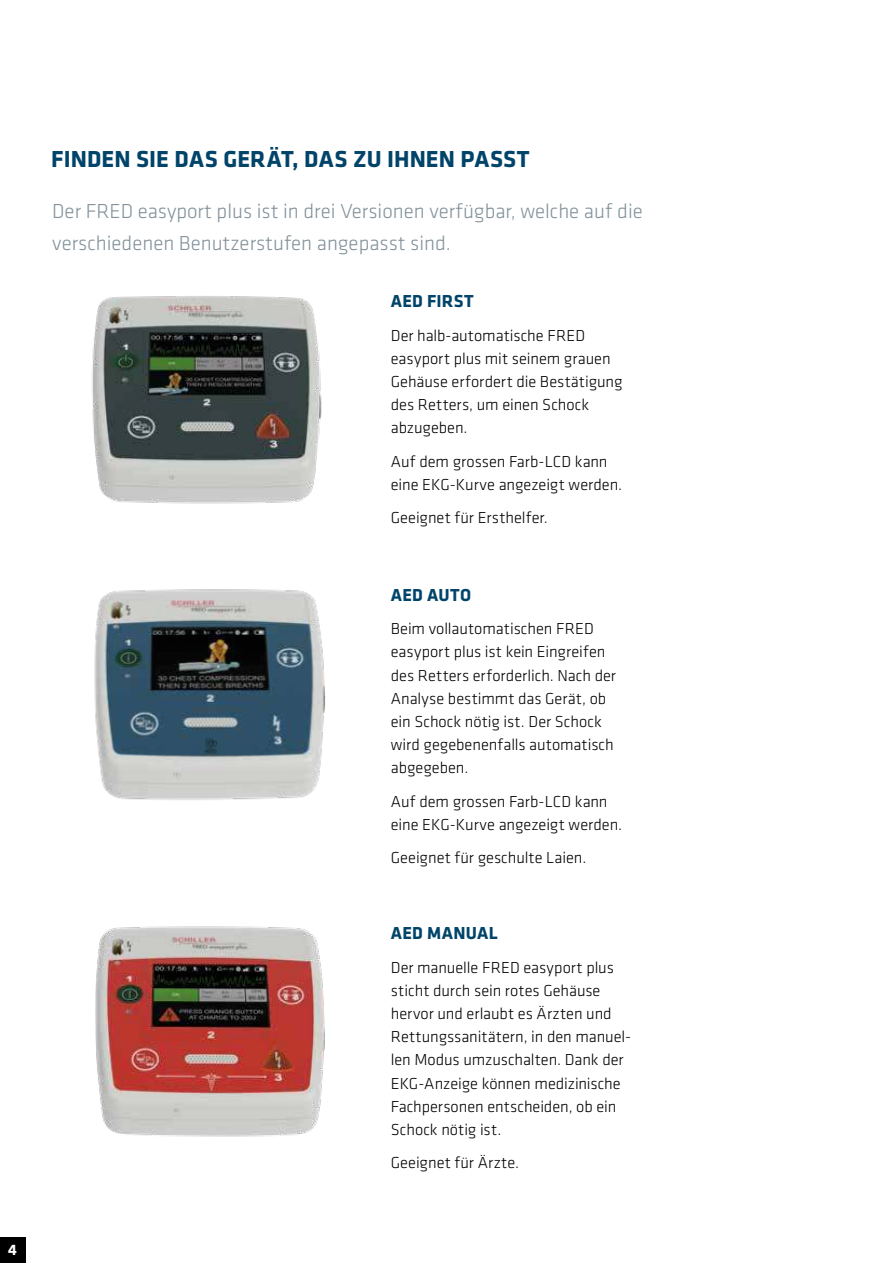
<style>
.page{position:relative;width:893px;height:1263px;background:#fff}
.page>*{position:absolute;margin:0;border:0;box-sizing:border-box;transform-origin:0 0}
.t1{font:700 24px "Klavika";letter-spacing:.005em;color:#00446a}
.t2{font:300 21px/31.5px "Klavika";color:#83929b}
.t3{font:700 18px "Klavika";letter-spacing:.025em;color:#00446a}
.t4{font:300 16.5px/23.1px "Klavika";letter-spacing:-.005em;color:#000}
.t5{font:700 15.75px "Klavika";color:#fff}
</style>
<div class="page">
<div style="left:0;top:1237px;width:25px;height:26px;background:#000"></div>
<img style="left:94px;top:589px;width:232px;height:211px">
<img style="left:91px;top:296px;width:231px;height:208px">
<img style="left:95px;top:926px;width:230px;height:211px">
<p class="t5" style="left:8px;top:1242px;width:10px">4</p>
<h1 class="t1" style="left:51px;top:146px;width:480px">FINDEN SIE DAS GERÄT, DAS ZU IHNEN PASST</h1>
<p class="t2" style="left:52px;top:197px;width:592px">Der FRED easyport plus ist in drei Versionen verfügbar, welche auf die verschiedenen Benutzerstufen angepasst sind.</p>
<p class="t3" style="left:391px;top:292px;width:84px">AED FIRST</p>
<p class="t4" style="left:391px;top:324px;width:233px">Der halb-automatische FRED easyport plus mit seinem grauen<br>Gehäuse erfordert die Bestätigung des Retters, um einen Schock abzugeben.</p>
<p class="t4" style="left:391px;top:450px;width:233px">Auf dem grossen Farb-LCD kann eine EKG-Kurve angezeigt werden.</p>
<p class="t4" style="left:391px;top:507px;width:158px">Geeignet für Ersthelfer.</p>
<p class="t3" style="left:391px;top:586px;width:82px">AED AUTO</p>
<p class="t4" style="left:391px;top:618px;width:227px">Beim vollautomatischen FRED easyport plus ist kein Eingreifen des Retters erforderlich. Nach der<br>Analyse bestimmt das Gerät, ob ein Schock nötig ist. Der Schock wird gegebenenfalls automatisch abgegeben.</p>
<p class="t4" style="left:391px;top:790px;width:233px">Auf dem grossen Farb-LCD kann eine EKG-Kurve angezeigt werden.</p>
<p class="t4" style="left:391px;top:847px;width:197px">Geeignet für geschulte Laien.</p>
<p class="t3" style="left:391px;top:924px;width:108px">AED MANUAL</p>
<p class="t4" style="left:391px;top:957px;width:242px">Der manuelle FRED easyport plus sticht durch sein rotes Gehäuse hervor und erlaubt es Ärzten und<br>Rettungssanitätern, in den manuel&shy;len Modus umzuschalten. Dank der<br>EKG-Anzeige können medizinische<br>Fachpersonen entscheiden, ob ein<br>Schock nötig ist.</p>
<p class="t4" style="left:391px;top:1152px;width:130px">Geeignet für Ärzte.</p>
</div>
